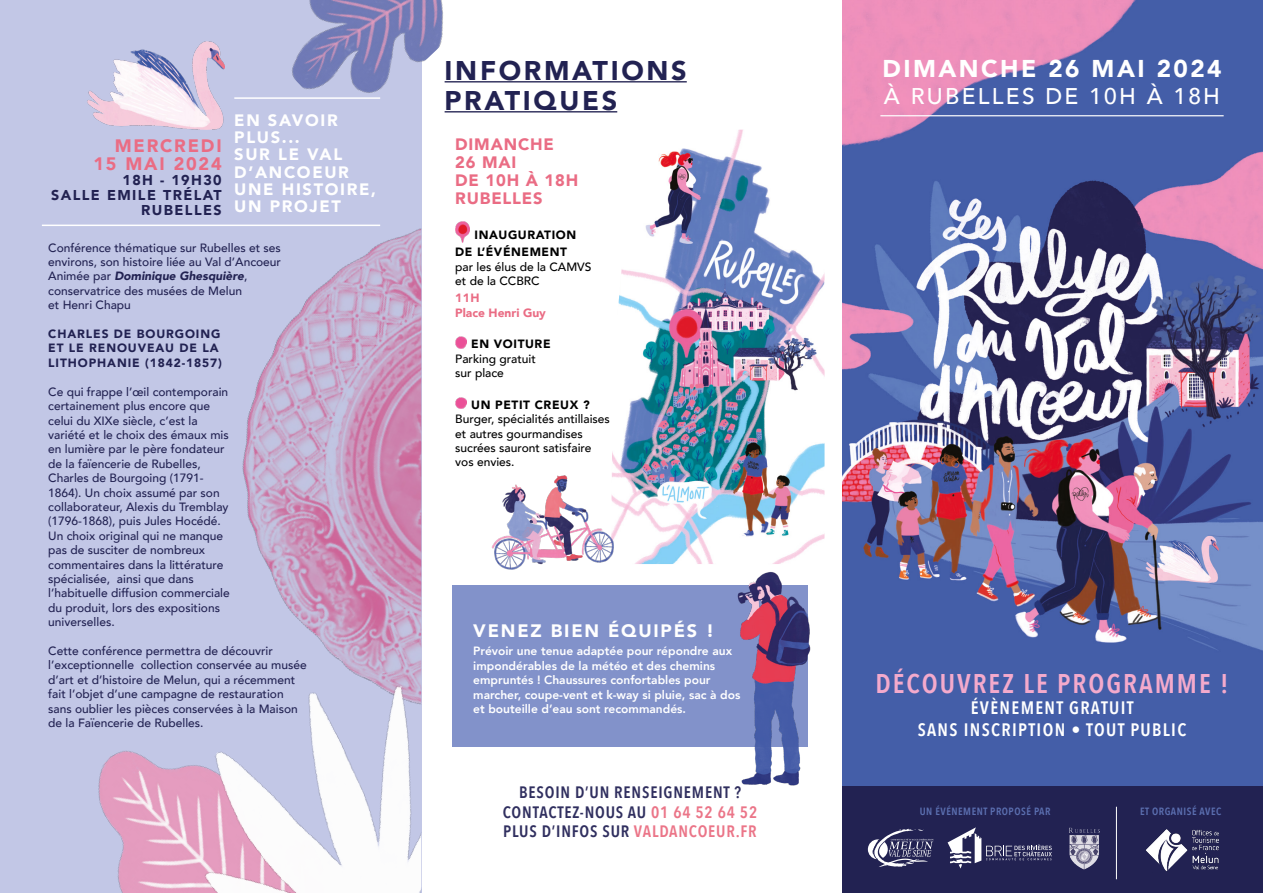
<style>
.page{position:relative;width:1263px;height:893px;background:#fff}
.page>*{position:absolute;margin:0;border:0;box-sizing:border-box;transform-origin:0 0}
.t1{font:900 27px/30px "Avenir";letter-spacing:.1em;color:#222252}
.t2{font:600 27px "Avenir Next Condensed";letter-spacing:.075em;color:#f4aacc}
.t3{font:900 24.3px "Avenir";letter-spacing:.1em;color:#fff}
.t4{font:500 22.65px "Avenir";letter-spacing:.1em;color:#fff}
.t5{font:600 18px/21.6px "Avenir Next Condensed";letter-spacing:.075em;color:#fff;text-align:center}
.t6{font:900 18px/18px "Avenir";letter-spacing:.1em;color:#ea6c84;text-align:right}
.t7{font:900 18px "Avenir";letter-spacing:.1em;color:#fff}
.t8{font:600 16.5px/19.8px "Avenir Next Condensed";letter-spacing:.05em;color:#302f5f;text-align:center}
.t9{font:900 16.5px/17.2px "Avenir";letter-spacing:.1em;color:#fff}
.t10{font:900 16.5px/18px "Avenir";letter-spacing:.05em;color:#ea6c84}
.t11{font:900 14.25px/15px "Avenir";letter-spacing:.1em;color:#222252;text-align:right}
.t12{font:500 12px/14.4px "Avenir";color:#222252}
.t13{font:800 12px/14.4px "Avenir";color:#fff}
.t14{font:500 12px/14.4px "Avenir";color:#000}
.t15{font:900 12px/14.4px "Avenir";letter-spacing:.075em;color:#222252}
.t16{font:900 12px/17.2px "Avenir";letter-spacing:.05em;color:#000}
.t17{font:900 12px/14.4px "Avenir";color:#ea6c84}
.t18{font:600 10.5px "Avenir Next Condensed";letter-spacing:.05em;color:#5b6fb0}
.s1{font-weight:900;font-style:italic}
.s2{color:#eb7588}
</style>
<div class="page">
<div style="left:452px;top:585px;width:356px;height:161px;background:#8292ca"></div>
<div style="left:0;top:0;width:421px;height:893px;background:#c2c7e6"></div>
<img style="left:91px;top:224px;width:330px;height:434px">
<img style="left:842px;top:0;width:421px;height:787px">
<img style="left:612px;top:130px;width:212px;height:434px">
<img style="left:98px;top:751px;width:50px;height:142px">
<img style="left:491px;top:468px;width:131px;height:102px">
<img style="left:148px;top:658px;width:273px;height:235px">
<img style="left:292px;top:0;width:181px;height:121px">
<img style="left:87px;top:41px;width:138px;height:89px">
<hr style="left:445px;top:81px;width:242px;height:1px;background:#222252">
<hr style="left:445px;top:111px;width:172px;height:1px;background:#222252">
<img style="left:455px;top:222px;width:15px;height:20px">
<svg style="left:455px;top:337px;width:11px;height:11px"></svg>
<svg style="left:455px;top:397px;width:11px;height:12px"></svg>
<hr style="left:880px;top:115px;width:344px;height:1px;background:#fff">
<img style="left:700px;top:559px;width:124px;height:227px">
<hr style="left:234px;top:97px;width:146px;height:2px;background:#fff">
<hr style="left:42px;top:225px;width:338px;height:1px;background:#fff">
<div style="left:842px;top:787px;width:421px;height:106px;background:#222252"></div>
<hr style="left:1116px;top:807px;width:1px;height:72px;background:#fff">
<img style="left:1146px;top:829px;width:41px;height:42px">
<img style="left:1187px;top:829px;width:32px;height:41px">
<svg style="left:868px;top:829px;width:66px;height:38px"></svg>
<svg style="left:947px;top:827px;width:105px;height:41px"></svg>
<img style="left:1069px;top:827px;width:30px;height:42px">
<h3 class="t6" style="left:93px;top:136px;width:130px">MERCREDI<br>15 MAI 2024</h3>
<p class="t11" style="left:51px;top:172px;width:172px">18H - 19H30<br>SALLE EMILE TRÉLAT<br>RUBELLES</p>
<h3 class="t9" style="left:234px;top:111px;width:143px">EN SAVOIR<br>PLUS...<br>SUR LE VAL<br>D’ANCOEUR<br>UNE HISTOIRE,<br>UN PROJET</h3>
<p class="t12" style="left:48px;top:240px;width:234px">Conférence thématique sur Rubelles et ses environs, son histoire liée au Val d’Ancoeur Animée par <span class="s1">Dominique Ghesquière</span>, conservatrice des musées de Melun<br>et Henri Chapu</p>
<p class="t15" style="left:48px;top:326px;width:175px">CHARLES DE BOURGOING<br>ET LE RENOUVEAU DE LA<br>LITHOPHANIE (1842-1857)</p>
<p class="t12" style="left:48px;top:384px;width:183px">Ce qui frappe l’œil contemporain certainement plus encore que celui du XIXe siècle, c’est la variété et le choix des émaux mis en lumière par le père fondateur de la faïencerie de Rubelles,<br>Charles de Bourgoing (1791-<br>1864). Un choix assumé par son collaborateur, Alexis du Tremblay (1796-1868), puis Jules Hocédé.<br>Un choix original qui ne manque pas de susciter de nombreux commentaires dans la littérature spécialisée, ainsi que dans l’habituelle diffusion commerciale du produit, lors des expositions universelles.</p>
<p class="t12" style="left:48px;top:643px;width:260px">Cette conférence permettra de découvrir l’exceptionnelle collection conservée au musée d’art et d’histoire de Melun, qui a récemment fait l’objet d’une campagne de restauration sans oublier les pièces conservées à la Maison de la Faïencerie de Rubelles.</p>
<h1 class="t1" style="left:445px;top:55px;width:244px">INFORMATIONS<br>PRATIQUES</h1>
<h3 class="t10" style="left:455px;top:135px;width:124px">DIMANCHE<br>26 MAI<br>DE 10H À 18H<br>RUBELLES</h3>
<p class="t16" style="left:455px;top:226px;width:122px;text-indent:19px">INAUGURATION<br>DE L’ÉVÉNEMENT</p>
<p class="t14" style="left:455px;top:259px;width:138px">par les élus de la CAMVS et de la CCBRC</p>
<p class="t17" style="left:455px;top:291px;width:92px">11H<br>Place Henri Guy</p>
<p class="t16" style="left:471px;top:335px;width:81px">EN VOITURE</p>
<p class="t14" style="left:455px;top:351px;width:82px">Parking gratuit sur place</p>
<p class="t16" style="left:471px;top:396px;width:120px">UN PETIT CREUX ?</p>
<p class="t14" style="left:455px;top:411px;width:156px">Burger, spécialités antillaises et autres gourmandises sucrées sauront satisfaire vos envies.</p>
<h3 class="t7" style="left:473px;top:616px;width:242px">VENEZ BIEN ÉQUIPÉS !</h3>
<p class="t13" style="left:473px;top:644px;width:269px">Prévoir une tenue adaptée pour répondre aux impondérables de la météo et des chemins empruntés ! Chaussures confortables pour marcher, coupe-vent et k-way si pluie, sac à dos et bouteille d’eau sont recommandés.</p>
<h3 class="t8" style="left:503px;top:782px;width:256px">BESOIN D’UN RENSEIGNEMENT ?<br>CONTACTEZ-NOUS AU <span class="s2">01 64 52 64 52<br></span>PLUS D’INFOS SUR <span class="s2">VALDANCOEUR.FR</span></h3>
<h2 class="t3" style="left:882px;top:48px;width:340px">DIMANCHE 26 MAI 2024</h2>
<h3 class="t4" style="left:884px;top:77px;width:338px">À RUBELLES DE 10H À 18H</h3>
<h1 class="t2" style="left:875px;top:660px;width:355px">DÉCOUVREZ LE PROGRAMME !</h1>
<h3 class="t5" style="left:918px;top:696px;width:270px">ÉVÈNEMENT GRATUIT<br>SANS INSCRIPTION • TOUT PUBLIC</h3>
<p class="t18" style="left:920px;top:802px;width:132px">UN ÉVÉNEMENT PROPOSÉ PAR</p>
<p class="t18" style="left:1140px;top:802px;width:83px">ET ORGANISÉ AVEC</p>
</div>
